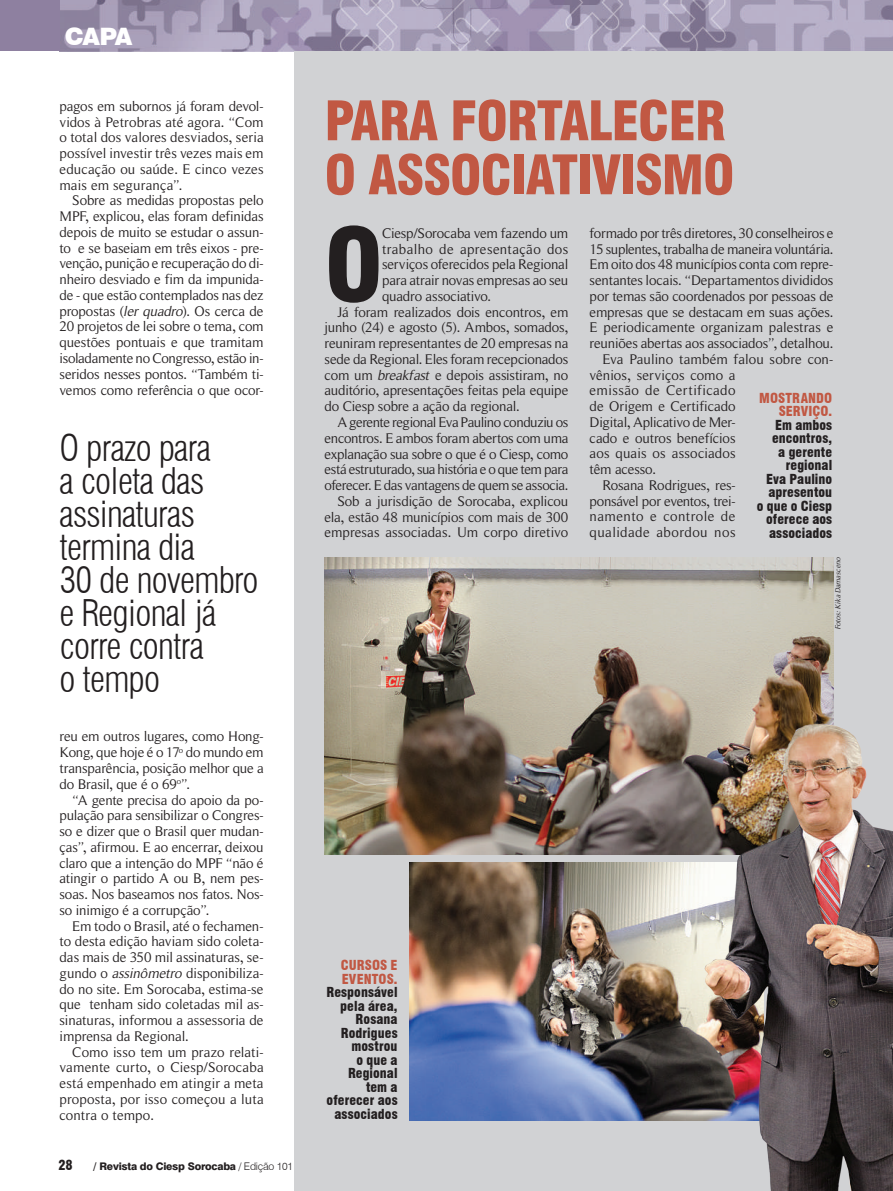
<style>
.page{position:relative;width:893px;height:1191px;background:#fff}
.page>*{position:absolute;margin:0;border:0;box-sizing:border-box;transform-origin:0 0}
.t1{font:900 condensed 98.1px "Swiss 721 BT";color:#231f20}
.t2{font:900 condensed 53.1px/54px "Swiss 721 BT";letter-spacing:-.02em;color:#c15843}
.t3{font:300 condensed 35.85px/33px "Swiss 721 BT";letter-spacing:-.02em;color:#231f20}
.t4{font:900 24px "Swiss 721 BT";color:#fff}
.t5{font:14.25px/15.8px "Roman Serif";letter-spacing:-.01em;color:#231f20;text-align:justify}
.t6{font:14.25px "Roman Serif";letter-spacing:-.03em;color:#231f20}
.t7{font:14.25px "Roman Serif";letter-spacing:-.035em;color:#231f20}
.t8{font:14.25px "Roman Serif";letter-spacing:.025em;color:#231f20}
.t9{font:900 condensed 13.5px/13.5px "Swiss 721 BT";letter-spacing:.005em;color:#231f20;text-align:right}
.t10{font:900 condensed 13.5px/13.5px "Swiss 721 BT";letter-spacing:.005em;color:#c15843;text-align:right}
.t11{font:800 10.5px "Swiss 721 BT";letter-spacing:-.02em;color:#231f20}
.t12{font:italic 7.5px "Roman Serif";color:#231f20}
.s1{font-style:italic}
.s2{font-weight:300}
</style>
<div class="page">
<img style="left:60px;top:0;width:833px;height:51px">
<div style="left:0;top:0;width:60px;height:51px;background:#8e80a0"></div>
<div style="left:295px;top:51px;width:598px;height:1140px;background:#d1d2d4"></div>
<img style="left:409px;top:863px;width:283px;height:257px">
<img style="left:325px;top:557px;width:508px;height:297px">
<img style="left:692px;top:716px;width:201px;height:475px">
<h3 class="t4" style="left:65px;top:22px;width:69px">CAPA</h3>
<p class="t5" style="left:60px;top:98px;width:206px">pagos em subornos já foram devol&shy;vidos à Petrobras até agora. “Com o total dos valores desviados, seria possível investir três vezes mais em educação ou saúde. E cinco vezes mais em segurança”.</p>
<p class="t5" style="left:60px;top:193px;width:206px;text-indent:13px">Sobre as medidas propostas pelo MPF, explicou, elas foram definidas depois de muito se estudar o assun&shy;to e se baseiam em três eixos - pre&shy;venção, punição e recuperação do di&shy;nheiro desviado e fim da impunida&shy;de - que estão contemplados nas dez propostas (<span class="s1">ler quadro</span>). Os cerca de 20 projetos de lei sobre o tema, com questões pontuais e que tramitam isoladamente no Congresso, estão in&shy;seridos nesses pontos. “Também ti&shy;vemos como referência o que ocor-</p>
<h3 class="t3" style="left:60px;top:431px;width:200px">O prazo para<br>a coleta das assinaturas termina dia<br>30 de novembro e Regional já corre contra<br>o tempo</h3>
<p class="t5" style="left:60px;top:728px;width:206px">reu em outros lugares, como Hong-Kong, que hoje é o 17<sup>o</sup> do mundo em transparência, posição melhor que a do Brasil, que é o 69<sup>o</sup>”.</p>
<p class="t5" style="left:60px;top:791px;width:206px;text-indent:13px">“A gente precisa do apoio da po&shy;pulação para sensibilizar o Congres&shy;so e dizer que o Brasil quer mudan&shy;ças”, afirmou. E ao encerrar, deixou claro que a intenção do MPF “não é atingir o partido A ou B, nem pes&shy;soas. Nos baseamos nos fatos. Nos&shy;so inimigo é a corrupção”.</p>
<p class="t5" style="left:60px;top:917px;width:206px;text-indent:13px">Em todo o Brasil, até o fechamen&shy;to desta edição haviam sido coleta&shy;das mais de 350 mil assinaturas, se&shy;gundo o <span class="s1">assinômetro</span> disponibiliza&shy;do no site. Em Sorocaba, estima-se que tenham sido coletadas mil as&shy;sinaturas, informou a assessoria de imprensa da Regional.</p>
<p class="t5" style="left:60px;top:1043px;width:206px;text-indent:13px">Como isso tem um prazo relati&shy;vamente curto, o Ciesp/Sorocaba está empenhado em atingir a meta proposta, por isso começou a luta contra o tempo.</p>
<p class="t9" style="left:58px;top:1158px;width:16px">28</p>
<p class="t11" style="left:93px;top:1160px;width:201px">/ Revista do Ciesp Sorocaba <span class="s2">/ Edição 101</span></p>
<h2 class="t2" style="left:325px;top:94px;width:411px">PARA FORTALECER<br>O ASSOCIATIVISMO</h2>
<p class="t5" style="left:590px;top:225px;width:245px;text-align:right">formado por três diretores, 30 conselheiros e 15 suplentes, trabalha de maneira voluntária.<br>Em oito dos 48 municípios conta com repre&shy;sentantes locais. “Departamentos divididos por temas são coordenados por pessoas de empresas que se destacam em suas ações.<br>E periodicamente organizam palestras e reuniões abertas aos associados”, detalhou.<br>Eva Paulino também falou sobre con-</p>
<h1 class="t1" style="left:325px;top:206px;width:60px">O</h1>
<p class="t5" style="left:382px;top:225px;width:188px">Ciesp/Sorocaba vem fazendo um</p>
<p class="t8" style="left:382px;top:241px;width:188px">trabalho de apresentação dos</p>
<p class="t5" style="left:382px;top:257px;width:188px">serviços oferecidos pela Regional</p>
<p class="t5" style="left:382px;top:272px;width:188px">para atrair novas empresas ao seu</p>
<p class="t5" style="left:382px;top:288px;width:111px">quadro associativo.</p>
<p class="t5" style="left:337px;top:304px;width:233px">Já foram realizados dois encontros, em</p>
<p class="t5" style="left:325px;top:320px;width:245px">junho (24) e agosto (5). Ambos, somados,</p>
<p class="t5" style="left:325px;top:335px;width:245px">reuniram representantes de 20 empresas na</p>
<p class="t5" style="left:325px;top:351px;width:245px">sede da Regional. Eles foram recepcionados</p>
<p class="t5" style="left:325px;top:367px;width:245px">com um <span class="s1">breakfast</span> e depois assistiram, no</p>
<p class="t5" style="left:325px;top:383px;width:245px">auditório, apresentações feitas pela equipe</p>
<p class="t5" style="left:325px;top:398px;width:197px">do Ciesp sobre a ação da regional.</p>
<p class="t7" style="left:337px;top:414px;width:233px">A gerente regional Eva Paulino conduziu os</p>
<p class="t5" style="left:325px;top:430px;width:245px">encontros. E ambos foram abertos com uma</p>
<p class="t5" style="left:325px;top:446px;width:245px">explanação sua sobre o que é o Ciesp, como</p>
<p class="t5" style="left:325px;top:461px;width:245px">está estruturado, sua história e o que tem para</p>
<p class="t6" style="left:325px;top:477px;width:245px">oferecer. E das vantagens de quem se associa.</p>
<p class="t5" style="left:337px;top:493px;width:232px">Sob a jurisdição de Sorocaba, explicou</p>
<p class="t5" style="left:325px;top:509px;width:245px">ela, estão 48 municípios com mais de 300</p>
<p class="t5" style="left:325px;top:524px;width:245px">empresas associadas. Um corpo diretivo</p>
<p class="t5" style="left:590px;top:367px;width:148px">vênios, serviços como a emissão de Certificado de Origem e Certificado Digital, Aplicativo de Mer&shy;cado e outros benefícios aos quais os associados têm acesso.</p>
<p class="t5" style="left:590px;top:477px;width:147px;text-indent:13px">Rosana Rodrigues, res&shy;ponsável por eventos, trei&shy;namento e controle de qualidade abordou nos</p>
<p class="t10" style="left:759px;top:391px;width:74px">MOSTRANDO<br>SERVIÇO.</p>
<p class="t9" style="left:757px;top:418px;width:77px">Em ambos encontros,<br>a gerente regional<br>Eva Paulino apresentou<br>o que o Ciesp oferece aos associados</p>
<p class="t10" style="left:341px;top:958px;width:58px;text-align:left">CURSOS E<br>EVENTOS.</p>
<p class="t9" style="left:327px;top:985px;width:73px">Responsável pela área,<br>Rosana<br>Rodrigues mostrou<br>o que a<br>Regional tem a oferecer aos associados</p>
<p class="t12" style="left:833px;top:629px;width:73px;rotate:-90deg">Fotos: Kika Damasceno</p>
</div>
